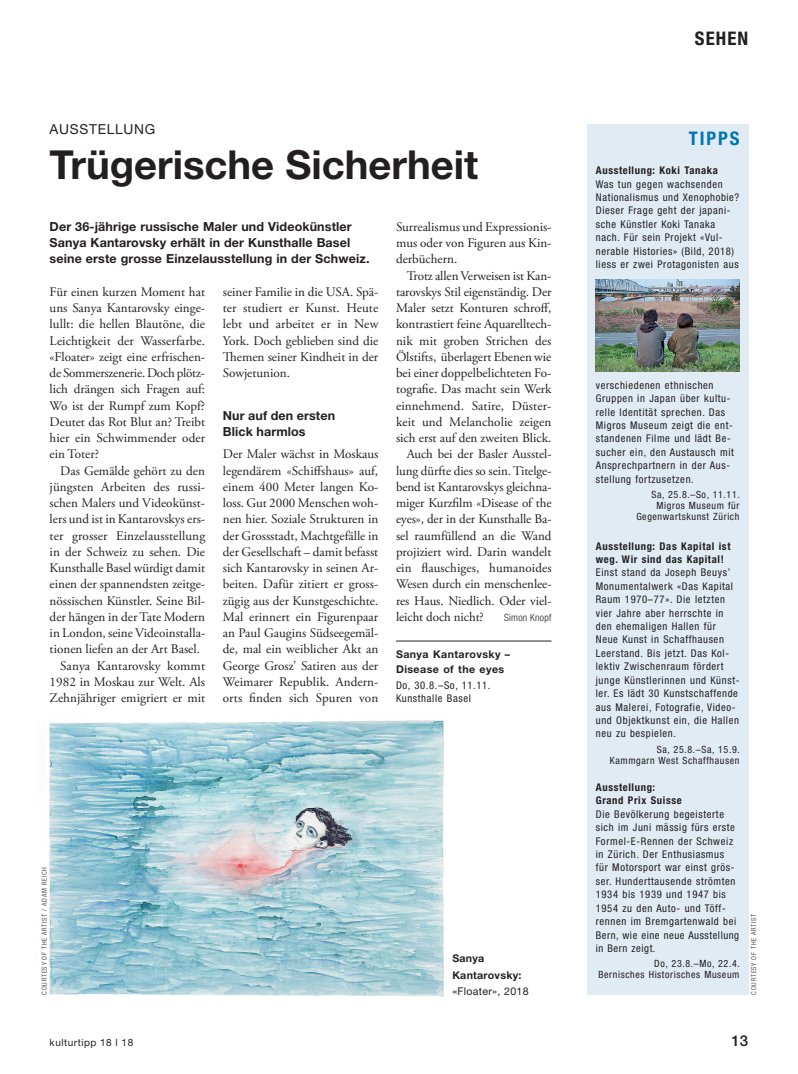
<style>
.page{position:relative;width:798px;height:1074px;background:#fff}
.page>*{position:absolute;margin:0;border:0;box-sizing:border-box;transform-origin:0 0}
.t1{font:700 40px "Helvetica Neue LT Std";color:#231f20}
.t2{font:700 condensed 18.75px "Helvetica Neue LT Std";letter-spacing:.06em;color:#231f20}
.t3{font:700 condensed 18.75px "Helvetica Neue LT Std";letter-spacing:.1em;color:#0076b1}
.t4{font:500 15px "Helvetica Neue LT Std";color:#231f20}
.t5{font:13.75px "Helvetica Neue LT Std";letter-spacing:.05em;color:#231f20}
.t6{font:13.12px/16.2px "Adobe Garamond Pro";color:#231f20;text-align:justify}
.t7{font:700 12.5px/16.2px "Helvetica Neue LT Std";letter-spacing:.01em;color:#231f20}
.t8{font:condensed 10.62px/13.4px "Helvetica Neue LT Std";letter-spacing:.06em;color:#231f20}
.t9{font:700 condensed 10.62px/13.4px "Helvetica Neue LT Std";letter-spacing:.06em;color:#231f20}
.t10{font:700 10.62px/16.2px "Helvetica Neue LT Std";letter-spacing:.04em;color:#231f20}
.t11{font:10.62px "Helvetica Neue LT Std";letter-spacing:.025em;color:#231f20}
.t12{font:condensed 10px/11.2px "Helvetica Neue LT Std";letter-spacing:.06em;color:#231f20;text-align:right}
.t13{font:10px "Helvetica Neue LT Std";letter-spacing:.05em;color:#231f20}
.t14{font:300 condensed 10px "Helvetica Neue LT Std";letter-spacing:.025em;color:#231f20}
.t15{font:300 condensed 6.88px "Helvetica Neue LT Std";letter-spacing:.115em;color:#231f20}
</style>
<div class="page">
<img style="left:49px;top:720px;width:395px;height:277px">
<hr style="left:396px;top:641px;width:155px;height:1px;background:#231f20">
<div style="left:586px;top:124px;width:162px;height:870px;background:#e1ebf4"></div>
<img style="left:595px;top:279px;width:144px;height:92px">
<p class="t5" style="left:50px;top:121px;width:107px">AUSSTELLUNG</p>
<h1 class="t1" style="left:50px;top:140px;width:430px">Trügerische Sicherheit</h1>
<p class="t7" style="left:50px;top:218px;width:321px">Der 36-jährige russische Maler und Videokünstler<br>Sanya Kantarovsky erhält in der Kunsthalle Basel seine erste grosse Einzelausstellung in der Schweiz.</p>
<p class="t6" style="left:50px;top:284px;width:157px">Für einen kurzen Moment hat uns Sanya Kantarovsky einge&shy;lullt: die hellen Blautöne, die Leichtigkeit der Wasserfarbe. «Floater» zeigt eine erfrischen&shy;de Sommerszenerie. Doch plötz&shy;lich drängen sich Fragen auf:<br>Wo ist der Rumpf zum Kopf?<br>Deutet das Rot Blut an? Treibt hier ein Schwimmender oder ein Toter?</p>
<p class="t6" style="left:60px;top:463px;width:146px">Das Gemälde gehört zu den</p>
<p class="t6" style="left:50px;top:479px;width:157px">jüngsten Arbeiten des russi-</p>
<p class="t6" style="left:50px;top:495px;width:157px">schen Malers und Videokünst-</p>
<p class="t6" style="left:50px;top:511px;width:157px">lers und ist in Kantarovskys ers-</p>
<p class="t6" style="left:50px;top:528px;width:157px">ter grosser Einzelausstellung</p>
<p class="t6" style="left:50px;top:544px;width:157px">in der Schweiz zu sehen. Die</p>
<p class="t6" style="left:50px;top:560px;width:157px">Kunsthalle Basel würdigt damit</p>
<p class="t6" style="left:50px;top:576px;width:157px">einen der spannendsten zeitge-</p>
<p class="t6" style="left:50px;top:593px;width:157px">nössischen Künstler. Seine Bil-</p>
<p class="t6" style="left:50px;top:609px;width:157px">der hängen in der Tate Modern</p>
<p class="t6" style="left:50px;top:625px;width:157px">in London, seine Videoinstalla-</p>
<p class="t6" style="left:50px;top:641px;width:152px">tionen liefen an der Art Basel.</p>
<p class="t6" style="left:60px;top:658px;width:146px">Sanya Kantarovsky kommt</p>
<p class="t6" style="left:50px;top:674px;width:157px">1982 in Moskau zur Welt. Als</p>
<p class="t6" style="left:50px;top:690px;width:157px">Zehnjähriger emigriert er mit</p>
<p class="t6" style="left:396px;top:219px;width:157px">Surrealismus und Expressionis&shy;mus oder von Figuren aus Kin&shy;derbüchern.</p>
<p class="t6" style="left:406px;top:268px;width:146px">Trotz allen Verweisen ist Kan-</p>
<p class="t6" style="left:396px;top:284px;width:157px">tarovskys Stil eigenständig. Der</p>
<p class="t6" style="left:396px;top:300px;width:157px">Maler setzt Konturen schroff,</p>
<p class="t6" style="left:396px;top:316px;width:157px">kontrastiert feine Aquarelltech-</p>
<p class="t6" style="left:396px;top:333px;width:157px">nik mit groben Strichen des</p>
<p class="t6" style="left:396px;top:349px;width:157px">Ölstifts, überlagert Ebenen wie</p>
<p class="t6" style="left:396px;top:365px;width:157px">bei einer doppelbelichteten Fo-</p>
<p class="t6" style="left:396px;top:381px;width:157px">tografie. Das macht sein Werk</p>
<p class="t6" style="left:396px;top:398px;width:157px">einnehmend. Satire, Düster-</p>
<p class="t6" style="left:396px;top:414px;width:157px">keit und Melancholie zeigen</p>
<p class="t6" style="left:396px;top:430px;width:157px">sich erst auf den zweiten Blick.</p>
<p class="t6" style="left:406px;top:446px;width:146px">Auch bei der Basler Ausstel-</p>
<p class="t6" style="left:396px;top:463px;width:157px">lung dürfte dies so sein. Titelge-</p>
<p class="t6" style="left:396px;top:479px;width:157px">bend ist Kantarovskys gleichna-</p>
<p class="t6" style="left:396px;top:495px;width:157px">miger Kurzfilm «Disease of the</p>
<p class="t6" style="left:396px;top:511px;width:157px">eyes», der in der Kunsthalle Ba-</p>
<p class="t6" style="left:396px;top:528px;width:157px">sel raumfüllend an die Wand</p>
<p class="t6" style="left:396px;top:544px;width:157px">projiziert wird. Darin wandelt</p>
<p class="t6" style="left:396px;top:560px;width:157px">ein flauschiges, humanoides</p>
<p class="t6" style="left:396px;top:576px;width:157px">Wesen durch ein menschenlee-</p>
<p class="t6" style="left:396px;top:593px;width:157px">res Haus. Niedlich. Oder viel-</p>
<p class="t6" style="left:396px;top:609px;width:89px">leicht doch nicht?</p>
<p class="t14" style="left:504px;top:611px;width:49px">Simon Knopf</p>
<p class="t10" style="left:396px;top:646px;width:116px;line-height:15px">Sanya Kantarovsky –<br>Disease of the eyes</p>
<p class="t8" style="left:396px;top:678px;width:96px">Do, 30.8.–So, 11.11.<br>Kunsthalle Basel</p>
<p class="t6" style="left:223px;top:284px;width:157px">seiner Familie in die USA. Spä&shy;ter studiert er Kunst. Heute lebt und arbeitet er in New York. Doch geblieben sind die Themen seiner Kindheit in der Sowjetunion.</p>
<p class="t7" style="left:223px;top:407px;width:114px">Nur auf den ersten<br>Blick harmlos</p>
<p class="t6" style="left:223px;top:446px;width:157px">Der Maler wächst in Moskaus legendärem «Schiffshaus» auf, einem 400 Meter langen Ko&shy;loss. Gut 2000 Menschen woh&shy;nen hier. Soziale Strukturen in der Grossstadt, Machtgefälle in der Gesellschaft – damit befasst sich Kantarovsky in seinen Ar&shy;beiten. Dafür zitiert er gross&shy;zügig aus der Kunstgeschichte.<br>Mal erinnert ein Figurenpaar an Paul Gaugins Südseegemäl&shy;de, mal ein weiblicher Akt an George Grosz’ Satiren aus der Weimarer Republik. Andern&shy;orts finden sich Spuren von</p>
<p class="t15" style="left:40px;top:994px;width:129px;rotate:-90deg">COURTESY OF THE ARTIST / ADAM REICH</p>
<p class="t10" style="left:452px;top:950px;width:71px">Sanya<br>Kantarovsky:</p>
<p class="t11" style="left:452px;top:984px;width:78px">«Floater», 2018</p>
<h2 class="t2" style="left:694px;top:27px;width:55px">SEHEN</h2>
<h2 class="t3" style="left:688px;top:127px;width:52px">TIPPS</h2>
<p class="t9" style="left:595px;top:163px;width:124px">Ausstellung: Koki Tanaka</p>
<p class="t8" style="left:595px;top:177px;width:145px">Was tun gegen wachsenden<br>Nationalismus und Xenophobie?<br>Dieser Frage geht der japani&shy;sche Künstler Koki Tanaka nach. Für sein Projekt «Vul&shy;nerable Histories» (Bild, 2018) liess er zwei Protagonisten aus</p>
<p class="t8" style="left:595px;top:378px;width:140px">verschiedenen ethnischen<br>Gruppen in Japan über kultu&shy;relle Identität sprechen. Das<br>Migros Museum zeigt die ent&shy;standenen Filme und lädt Be&shy;sucher ein, den Austausch mit<br>Ansprechpartnern in der Aus&shy;stellung fortzusetzen.</p>
<p class="t12" style="left:636px;top:488px;width:105px">Sa, 25.8.–So, 11.11.<br>Migros Museum für<br>Gegenwartskunst Zürich</p>
<p class="t9" style="left:595px;top:539px;width:136px">Ausstellung: Das Kapital ist weg. Wir sind das Kapital!</p>
<p class="t8" style="left:595px;top:566px;width:145px">Einst stand da Joseph Beuys’<br>Monumentalwerk «Das Kapital<br>Raum 1970–77». Die letzten vier Jahre aber herrschte in den ehemaligen Hallen für<br>Neue Kunst in Schaffhausen<br>Leerstand. Bis jetzt. Das Kol&shy;lektiv Zwischenraum fördert junge Künstlerinnen und Künst&shy;ler. Es lädt 30 Kunstschaffende aus Malerei, Fotografie, Video&shy;und Objektkunst ein, die Hallen neu zu bespielen.</p>
<p class="t12" style="left:609px;top:743px;width:131px">Sa, 25.8.–Sa, 15.9.<br>Kammgarn West Schaffhausen</p>
<p class="t9" style="left:595px;top:780px;width:87px">Ausstellung:<br>Grand Prix Suisse</p>
<p class="t8" style="left:595px;top:807px;width:145px">Die Bevölkerung begeisterte sich im Juni mässig fürs erste<br>Formel-E-Rennen der Schweiz in Zürich. Der Enthusiasmus<br>für Motorsport war einst grös&shy;ser. Hunderttausende strömten<br>1934 bis 1939 und 1947 bis<br>1954 zu den Auto- und Töff&shy;rennen im Bremgartenwald bei<br>Bern, wie eine neue Ausstellung in Bern zeigt.</p>
<p class="t12" style="left:598px;top:958px;width:143px">Do, 23.8.–Mo, 22.4.<br>Bernisches Historisches Museum</p>
<p class="t15" style="left:749px;top:994px;width:83px;rotate:-90deg">COURTESY OF THE ARTIST</p>
<p class="t13" style="left:50px;top:1036px;width:85px">kulturtipp 18 l 18</p>
<p class="t4" style="left:731px;top:1031px;width:18px">13</p>
</div>
